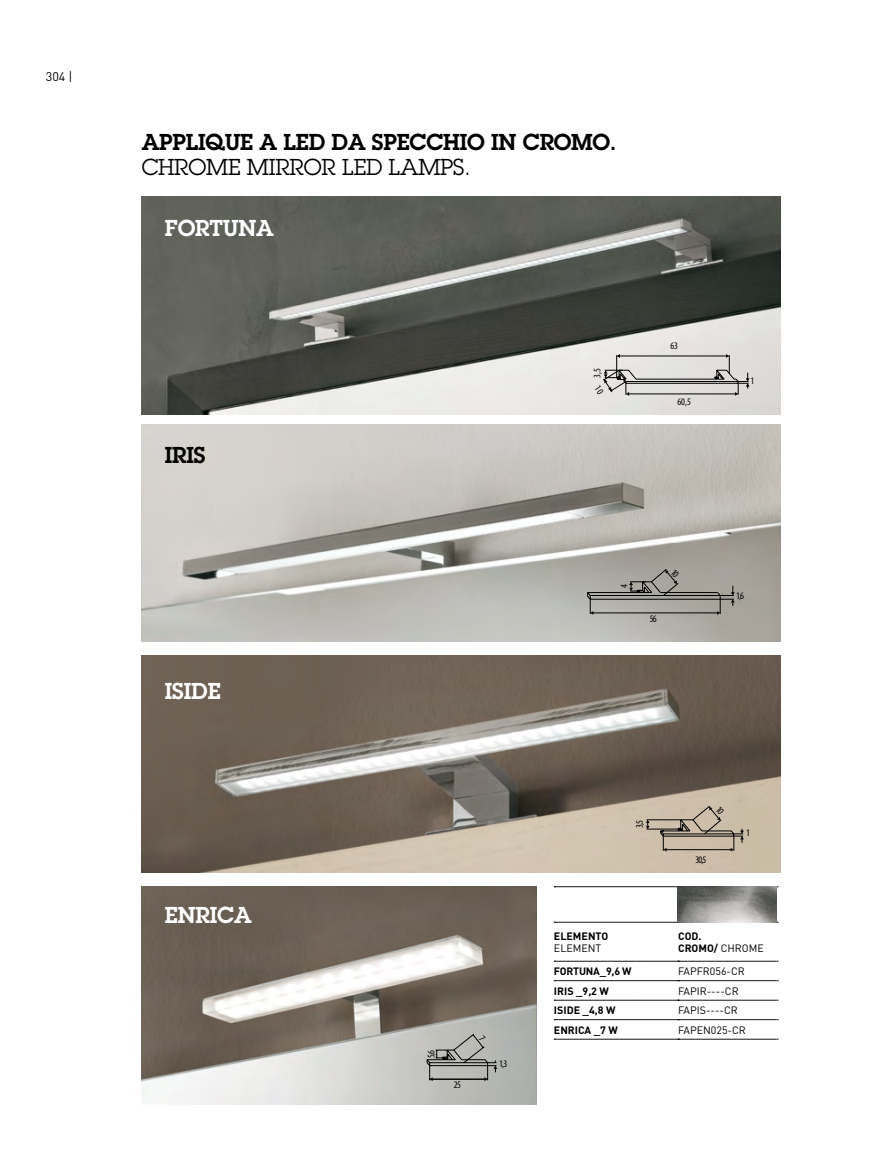
<style>
.page{position:relative;width:880px;height:1166px;background:#fff}
.page>*{position:absolute;margin:0;border:0;box-sizing:border-box;transform-origin:0 0}
.t1{font:600 22.5px "Lubalin Graph";letter-spacing:-.01em;color:#000}
.t2{font:22.5px "Lubalin Graph";letter-spacing:-.01em;color:#000}
.t3{font:600 22.5px "Lubalin Graph";letter-spacing:-.01em;color:#fff}
.t4{font:12.5px "DIN";color:#000}
.t5{font:700 10.62px "DIN";color:#000}
.t6{font:10.62px "DIN";color:#000}
.t7{font:700 10.62px "DIN";letter-spacing:-.02em;color:#000}
.t8{font:condensed 10px "Myriad Pro";letter-spacing:-.08em;color:#000}
.s1{font-weight:400}
</style>
<div class="page">
<img style="left:142px;top:197px;width:638px;height:217px">
<img style="left:142px;top:424px;width:638px;height:218px">
<img style="left:142px;top:886px;width:394px;height:218px">
<img style="left:142px;top:656px;width:638px;height:217px">
<svg style="left:554px;top:886px;width:224px;height:1px"></svg>
<svg style="left:554px;top:922px;width:224px;height:1px"></svg>
<svg style="left:554px;top:961px;width:224px;height:1px"></svg>
<svg style="left:554px;top:980px;width:224px;height:1px"></svg>
<svg style="left:554px;top:1000px;width:224px;height:1px"></svg>
<svg style="left:554px;top:1019px;width:224px;height:1px"></svg>
<svg style="left:554px;top:1039px;width:224px;height:1px"></svg>
<img style="left:677px;top:886px;width:99px;height:36px">
<svg style="left:645px;top:820px;width:4px;height:9px"></svg>
<hr style="left:646px;top:819px;width:34px;height:1px;background:#000">
<hr style="left:646px;top:829px;width:32px;height:1px;background:#000">
<svg style="left:594px;top:354px;width:155px;height:42px;background:#c5c3c1"></svg>
<svg style="left:426px;top:1033px;width:71px;height:48px;background:#a1a29d"></svg>
<svg style="left:587px;top:569px;width:147px;height:46px;background:#97958f"></svg>
<svg style="left:660px;top:805px;width:83px;height:46px;background:#afa391"></svg>
<p class="t4" style="left:46px;top:69px;width:28px">304 |</p>
<p class="t1" style="left:142px;top:127px;width:476px">APPLIQUE A LED DA SPECCHIO IN CROMO.</p>
<p class="t2" style="left:142px;top:153px;width:330px">CHROME MIRROR LED LAMPS.</p>
<p class="t3" style="left:165px;top:214px;width:110px">FORTUNA</p>
<p class="t1" style="left:165px;top:440px;width:42px">IRIS</p>
<p class="t3" style="left:165px;top:676px;width:57px">ISIDE</p>
<p class="t3" style="left:165px;top:900px;width:88px">ENRICA</p>
<p class="t8" style="left:591px;top:378px;width:11px;rotate:-90deg">3,5</p>
<p class="t8" style="left:670px;top:340px;width:9px">63</p>
<p class="t8" style="left:677px;top:396px;width:15px">60,5</p>
<p class="t8" style="left:750px;top:375px;width:5px">1</p>
<p class="t8" style="left:618px;top:588px;width:5px;rotate:-90deg">4</p>
<p class="t8" style="left:649px;top:612px;width:8px">56</p>
<p class="t8" style="left:736px;top:590px;width:10px">1,6</p>
<p class="t8" style="left:425px;top:1058px;width:10px;rotate:-90deg">5,6</p>
<p class="t8" style="left:454px;top:1078px;width:8px">25</p>
<p class="t8" style="left:499px;top:1057px;width:10px">1,3</p>
<p class="t8" style="left:633px;top:828px;width:10px;rotate:-90deg">3,5</p>
<p class="t5" style="left:554px;top:929px;width:56px">ELEMENTO</p>
<p class="t6" style="left:554px;top:941px;width:49px">ELEMENT</p>
<p class="t8" style="left:695px;top:853px;width:13px">30,5</p>
<p class="t8" style="left:745px;top:827px;width:5px">1</p>
<p class="t5" style="left:678px;top:929px;width:25px">COD.</p>
<p class="t5" style="left:678px;top:941px;width:87px">CROMO/ <span class="s1">CHROME</span></p>
<p class="t7" style="left:554px;top:964px;width:79px">FORTUNA_9,6 W</p>
<p class="t6" style="left:678px;top:965px;width:68px">FAPFR056-CR</p>
<p class="t5" style="left:554px;top:984px;width:56px">IRIS _9,2 W</p>
<p class="t6" style="left:678px;top:984px;width:62px">FAPIR----CR</p>
<p class="t5" style="left:554px;top:1003px;width:63px">ISIDE _4,8 W</p>
<p class="t6" style="left:678px;top:1004px;width:61px">FAPIS----CR</p>
<p class="t5" style="left:554px;top:1023px;width:65px">ENRICA _7 W</p>
<p class="t6" style="left:678px;top:1023px;width:69px">FAPEN025-CR</p>
</div>
